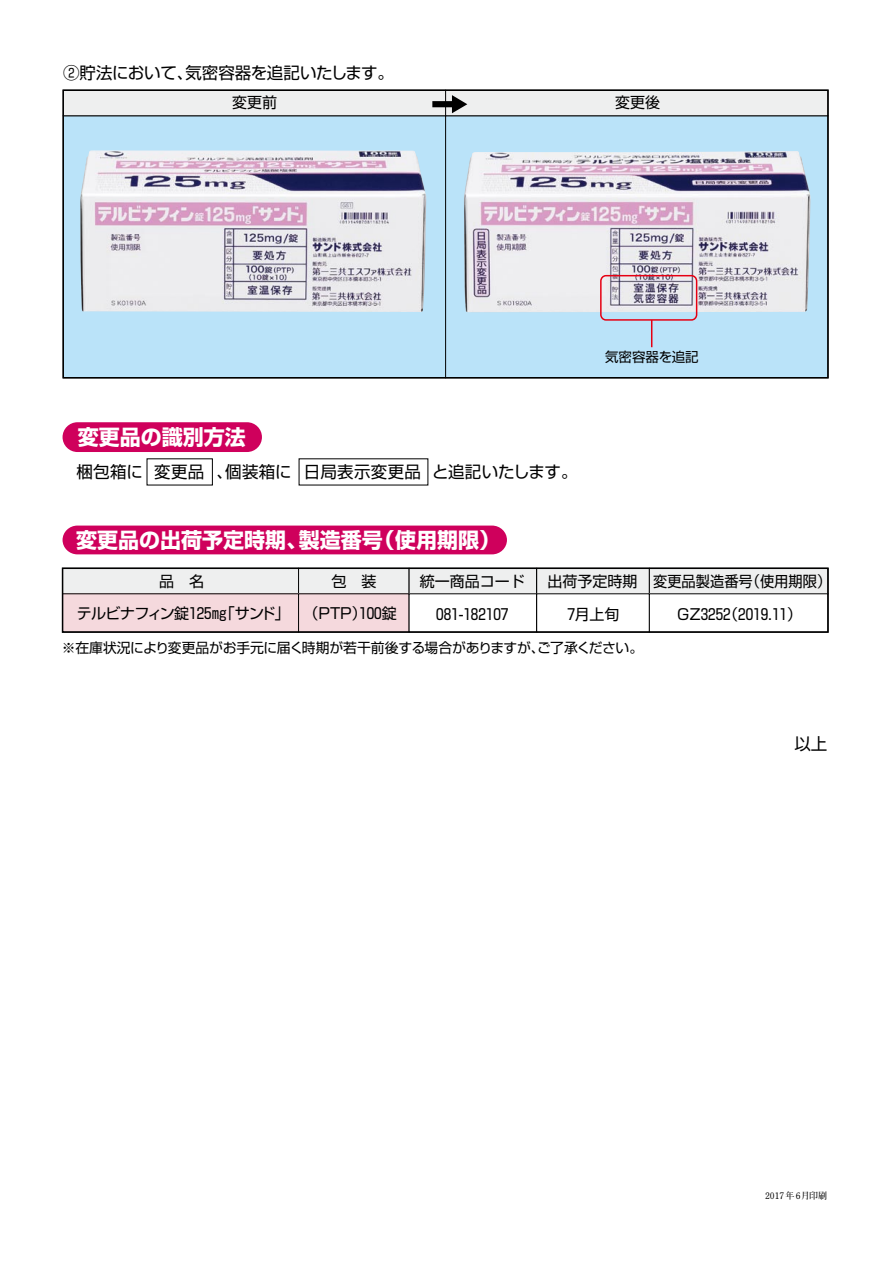
<style>
.page{position:relative;width:893px;height:1263px;background:#fff}
.page>*{position:absolute;margin:0;border:0;box-sizing:border-box;transform-origin:0 0}
.t1{font:700 21px "Shin Go Pro";color:#fff}
.t2{font:16.5px "Shin Go Pro";color:#000}
.t3{font:16.5px "Shin Go Pro";letter-spacing:-.02em;color:#000}
.t4{font:16.5px "Shin Go Pro";letter-spacing:-.03em;color:#000}
.t5{font:16.5px "Shin Go Pro";letter-spacing:.02em;color:#000}
.t6{font:15px/31.8px "Shin Go Pro";color:#000}
.t7{font:15px "Shin Go Pro";letter-spacing:-.045em;color:#000}
.t8{font:15px "Shin Go Pro";color:#000;scale:.95 1}
.t9{font:13.8px "Shin Go Pro";letter-spacing:-.02em;color:#000}
.t10{font:13.8px "Shin Go Pro";letter-spacing:-.05em;color:#000}
.t11{font:13.5px "Shin Go Pro";color:#000}
.t12{font:700 9px "Futo Min A101 Pro";color:#000}
</style>
<div class="page">
<div style="left:63px;top:568px;width:236px;height:26px;background:#eeefef"></div>
<div style="left:299px;top:568px;width:110px;height:26px;background:#eeefef"></div>
<div style="left:409px;top:568px;width:128px;height:26px;background:#eeefef"></div>
<div style="left:537px;top:568px;width:112px;height:26px;background:#eeefef"></div>
<div style="left:63px;top:594px;width:236px;height:38px;background:#f5d9dd"></div>
<div style="left:299px;top:594px;width:110px;height:38px;background:#f5d9dd"></div>
<div style="left:649px;top:568px;width:179px;height:26px;background:#eeefef"></div>
<div style="left:63px;top:422px;width:199px;height:30px;background:#cf005c;border-radius:15px"></div>
<div style="left:63px;top:526px;width:444px;height:28px;background:#cf005c"></div>
<div style="left:63px;top:116px;width:383px;height:262px;background:#bae3f9"></div>
<div style="left:446px;top:116px;width:382px;height:262px;background:#bae3f9"></div>
<div style="left:63px;top:90px;width:383px;height:26px;background:#eeefef"></div>
<div style="left:63px;top:90px;width:383px;height:26px;border:1px solid #000"></div>
<div style="left:446px;top:90px;width:382px;height:26px;background:#eeefef"></div>
<div style="left:445px;top:90px;width:383px;height:26px;border:1px solid #000"></div>
<svg style="left:430px;top:92px;width:41px;height:23px"></svg>
<div style="left:62px;top:89px;width:767px;height:289px;border:2px solid #000"></div>
<div style="left:62px;top:567px;width:767px;height:66px;border:2px solid #000"></div>
<img style="left:80px;top:150px;width:346px;height:162px">
<img style="left:464px;top:151px;width:347px;height:161px">
<div style="left:600px;top:275px;width:97px;height:46px;border:2px solid #e60012;border-radius:5px"></div>
<svg style="left:651px;top:320px;width:1px;height:27px"></svg>
<p class="t2" style="left:63px;top:59px;width:132px">②貯法において、</p>
<p class="t3" style="left:185px;top:59px;width:210px">気密容器を追記いたします。</p>
<p class="t6" style="left:232px;top:85px;width:46px">変更前</p>
<p class="t6" style="left:615px;top:85px;width:46px">変更後</p>
<h1 class="t1" style="left:78px;top:420px;width:169px">変更品の識別方法</h1>
<p class="t2" style="left:76px;top:458px;width:68px">梱包箱に</p>
<p class="t2" style="left:154px;top:458px;width:52px">変更品</p>
<p class="t2" style="left:225px;top:458px;width:68px">個装箱に</p>
<p class="t2" style="left:216px;top:458px;width:18px">、</p>
<p class="t5" style="left:304px;top:458px;width:119px">日局表示変更品</p>
<p class="t4" style="left:432px;top:458px;width:147px">と追記いたします。</p>
<h1 class="t1" style="left:299px;top:523px;width:85px">製造番号</h1>
<h1 class="t1" style="left:374px;top:523px;width:127px">（使用期限(</h1>
<h1 class="t1" style="left:76px;top:523px;width:233px">変更品の出荷予定時期、</h1>
<p class="t11" style="left:605px;top:346px;width:95px">気密容器を追記</p>
<p class="t6" style="left:159px;top:563px;width:46px">品　名</p>
<p class="t7" style="left:77px;top:601px;width:215px">テルビナフィン錠125 「m g サンド」</p>
<p class="t6" style="left:359px;top:564px;width:39px;text-indent:-28px">包　装<br>100錠</p>
<p class="t6" style="left:304px;top:595px;width:65px">（PTP）</p>
<p class="t6" style="left:420px;top:563px;width:106px">統一商品コード</p>
<p class="t6" style="left:436px;top:596px;width:74px">081-182107</p>
<p class="t6" style="left:548px;top:563px;width:91px">出荷予定時期</p>
<p class="t6" style="left:567px;top:596px;width:54px">7月上旬</p>
<p class="t8" style="left:653px;top:569px;width:106px">変更品製造番号</p>
<p class="t8" style="left:746px;top:569px;width:91px">（使用期限(</p>
<p class="t6" style="left:723px;top:596px;width:80px">)2019.11(</p>
<p class="t6" style="left:677px;top:596px;width:55px">GZ3252</p>
<p class="t9" style="left:62px;top:636px;width:484px">※在庫状況により変更品がお手元に届く時期が若干前後する場合がありますが、</p>
<p class="t10" style="left:537px;top:636px;width:107px">ご了承ください。</p>
<p class="t2" style="left:794px;top:730px;width:34px">以上</p>
<p class="t12" style="left:765px;top:1188px;width:64px">2017年6月印刷</p>
</div>
